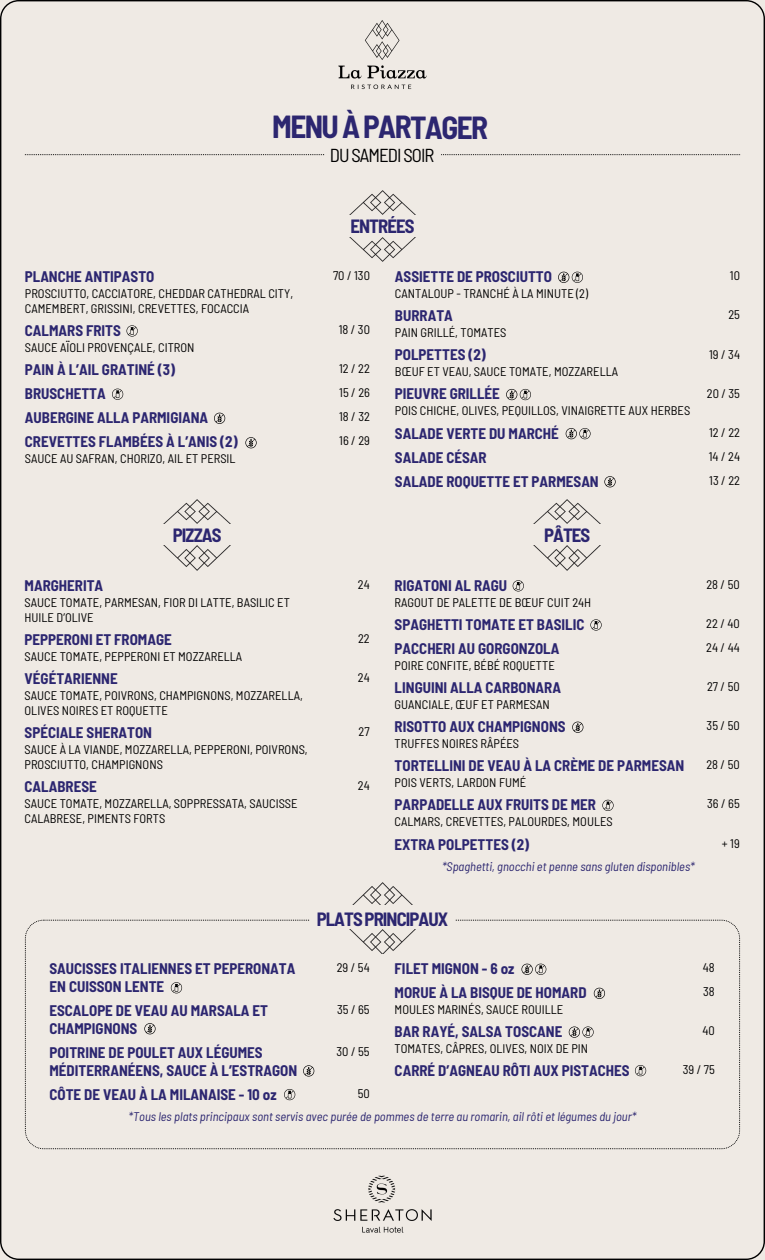
<style>
.page{position:relative;width:765px;height:1260px;background:#efeae4}
.page>*{position:absolute;margin:0;border:0;box-sizing:border-box;transform-origin:0 0}
.t1{font:700 semi-condensed 31.25px "Barlow";letter-spacing:-.05em;color:#2c2670}
.t2{font:700 semi-condensed 18.75px "Barlow";letter-spacing:-.05em;color:#2c2670}
.t3{font:semi-condensed 18.75px "Barlow";letter-spacing:-.05em;color:#000}
.t4{font:700 semi-condensed 15px/17.8px "Barlow";color:#2c2670}
.t5{font:semi-condensed 12.5px/15px "Barlow";color:#000}
.t6{font:italic semi-condensed 12.5px "Barlow";color:#2c2670}
</style>
<div class="page">
<img style="left:316px;top:0;width:132px;height:109px">
<img style="left:164px;top:499px;width:66px;height:25px">
<img style="left:164px;top:546px;width:66px;height:24px">
<img style="left:534px;top:499px;width:67px;height:25px">
<img style="left:534px;top:546px;width:67px;height:24px">
<svg style="left:513px;top:580px;width:11px;height:11px"></svg>
<svg style="left:590px;top:619px;width:12px;height:12px"></svg>
<svg style="left:602px;top:800px;width:12px;height:11px"></svg>
<svg style="left:572px;top:722px;width:11px;height:11px"></svg>
<svg style="left:25px;top:154px;width:715px;height:1px"></svg>
<div style="left:325px;top:148px;width:115px;height:20px;background:#efeae4"></div>
<img style="left:327px;top:1174px;width:111px;height:62px">
<img style="left:349px;top:191px;width:67px;height:24px">
<img style="left:349px;top:237px;width:67px;height:24px">
<svg style="left:127px;top:325px;width:11px;height:12px"></svg>
<svg style="left:112px;top:389px;width:11px;height:11px"></svg>
<svg style="left:214px;top:413px;width:11px;height:11px"></svg>
<svg style="left:245px;top:437px;width:12px;height:11px"></svg>
<svg style="left:558px;top:272px;width:25px;height:11px"></svg>
<svg style="left:506px;top:389px;width:25px;height:11px"></svg>
<svg style="left:566px;top:428px;width:25px;height:11px"></svg>
<svg style="left:604px;top:476px;width:12px;height:11px"></svg>
<img style="left:349px;top:883px;width:67px;height:22px">
<div style="left:25px;top:920px;width:715px;height:229px;background:#efeae4"></div>
<div style="left:310px;top:905px;width:145px;height:25px;background:#efeae4"></div>
<img style="left:349px;top:930px;width:67px;height:24px">
<svg style="left:144px;top:1023px;width:12px;height:11px"></svg>
<svg style="left:284px;top:1089px;width:11px;height:11px"></svg>
<svg style="left:521px;top:964px;width:25px;height:11px"></svg>
<svg style="left:594px;top:988px;width:11px;height:11px"></svg>
<svg style="left:569px;top:1026px;width:25px;height:12px"></svg>
<svg style="left:635px;top:1065px;width:11px;height:11px"></svg>
<svg style="left:171px;top:982px;width:11px;height:11px"></svg>
<svg style="left:303px;top:1065px;width:11px;height:12px"></svg>
<p class="t1" style="left:272px;top:107px;width:217px">MENUÀPARTAGER</p>
<p class="t3" style="left:330px;top:143px;width:106px">DUSAMEDISOIR</p>
<p class="t2" style="left:351px;top:214px;width:65px">ENTRÉES</p>
<h1 class="t4" style="left:25px;top:267px;width:131px">PLANCHE ANTIPASTO</h1>
<h1 class="t5" style="left:25px;top:286px;width:270px">PROSCIUTTO, CACCIATORE, CHEDDAR CATHEDRAL CITY,<br>CAMEMBERT, GRISSINI, CREVETTES, FOCACCIA</h1>
<h2 class="t4" style="left:25px;top:321px;width:98px">CALMARS FRITS</h2>
<h2 class="t5" style="left:25px;top:339px;width:171px">SAUCE AÏOLI PROVENÇALE, CITRON</h2>
<p class="t5" style="left:333px;top:268px;width:38px">70 / 130</p>
<p class="t5" style="left:339px;top:322px;width:33px">18/30</p>
<h6 class="t4" style="left:25px;top:360px;width:152px">PAIN À L’AIL GRATINÉ (3)</h6>
<h6 class="t5" style="left:339px;top:361px;width:32px">12/22</h6>
<h6 class="t4" style="left:25px;top:384px;width:82px">BRUSCHETTA</h6>
<h6 class="t5" style="left:339px;top:385px;width:32px">15/26</h6>
<h3 class="t4" style="left:25px;top:408px;width:185px">AUBERGINE ALLA PARMIGIANA</h3>
<h6 class="t5" style="left:339px;top:409px;width:32px">18/32</h6>
<h3 class="t4" style="left:25px;top:432px;width:214px">CREVETTES FLAMBÉES À L’ANIS (2)</h3>
<h3 class="t5" style="left:25px;top:451px;width:212px">SAUCE AU SAFRAN, CHORIZO, AIL ET PERSIL</h3>
<h6 class="t5" style="left:339px;top:433px;width:32px">16/29</h6>
<h3 class="t4" style="left:395px;top:267px;width:159px">ASSIETTE DE PROSCIUTTO</h3>
<h3 class="t5" style="left:395px;top:286px;width:195px">CANTALOUP - TRANCHÉ À LA MINUTE (2)</h3>
<h6 class="t5" style="left:730px;top:268px;width:12px">10</h6>
<h6 class="t4" style="left:395px;top:306px;width:59px">BURRATA</h6>
<h6 class="t5" style="left:395px;top:325px;width:113px">PAIN GRILLÉ, TOMATES</h6>
<h6 class="t5" style="left:728px;top:307px;width:13px">25</h6>
<h4 class="t4" style="left:395px;top:346px;width:92px">POLPETTES (2)</h4>
<h4 class="t5" style="left:395px;top:364px;width:225px">BŒUF ET VEAU, SAUCE TOMATE, MOZZARELLA</h4>
<p class="t5" style="left:709px;top:346px;width:32px">19/34</p>
<h6 class="t4" style="left:395px;top:385px;width:107px">PIEUVRE GRILLÉE</h6>
<h6 class="t5" style="left:395px;top:403px;width:297px">POIS CHICHE, OLIVES, PEQUILLOS, VINAIGRETTE AUX HERBES</h6>
<p class="t5" style="left:707px;top:385px;width:35px">20/35</p>
<h6 class="t4" style="left:395px;top:424px;width:165px">SALADE VERTE DU MARCHÉ</h6>
<h6 class="t5" style="left:709px;top:424px;width:32px">12/22</h6>
<h6 class="t4" style="left:395px;top:448px;width:93px">SALADE CÉSAR</h6>
<h6 class="t5" style="left:709px;top:448px;width:33px">14/24</h6>
<h3 class="t4" style="left:395px;top:472px;width:205px">SALADE ROQUETTE ET PARMESAN</h3>
<h6 class="t5" style="left:709px;top:472px;width:32px">13/22</h6>
<h2 class="t2" style="left:173px;top:523px;width:50px">PIZZAS</h2>
<h2 class="t2" style="left:544px;top:523px;width:48px">PÂTES</h2>
<h6 class="t4" style="left:25px;top:576px;width:80px">MARGHERITA</h6>
<h6 class="t5" style="left:25px;top:594px;width:267px">SAUCE TOMATE, PARMESAN, FIOR DI LATTE, BASILIC ET<br>HUILE D’OLIVE</h6>
<h6 class="t4" style="left:25px;top:630px;width:149px">PEPPERONI ET FROMAGE</h6>
<h6 class="t5" style="left:25px;top:648px;width:219px">SAUCE TOMATE, PEPPERONI ET MOZZARELLA</h6>
<h6 class="t4" style="left:25px;top:669px;width:95px">VÉGÉTARIENNE</h6>
<h6 class="t5" style="left:25px;top:687px;width:280px">SAUCE TOMATE, POIVRONS, CHAMPIGNONS, MOZZARELLA,<br>OLIVES NOIRES ET ROQUETTE</h6>
<h6 class="t4" style="left:25px;top:723px;width:129px">SPÉCIALE SHERATON</h6>
<h6 class="t5" style="left:25px;top:741px;width:285px">SAUCE À LA VIANDE, MOZZARELLA, PEPPERONI, POIVRONS,<br>PROSCIUTTO, CHAMPIGNONS</h6>
<h6 class="t4" style="left:25px;top:777px;width:74px">CALABRESE</h6>
<h6 class="t5" style="left:25px;top:795px;width:275px">SAUCE TOMATE, MOZZARELLA, SOPPRESSATA, SAUCISSE<br>CALABRESE, PIMENTS FORTS</h6>
<p class="t5" style="left:358px;top:576px;width:13px">24</p>
<p class="t5" style="left:358px;top:630px;width:13px">22</p>
<p class="t5" style="left:358px;top:669px;width:13px">24</p>
<p class="t5" style="left:359px;top:723px;width:13px">27</p>
<p class="t5" style="left:358px;top:778px;width:13px">24</p>
<h6 class="t4" style="left:395px;top:576px;width:114px">RIGATONI AL RAGU</h6>
<h6 class="t5" style="left:395px;top:594px;width:198px">RAGOUT DE PALETTE DE BŒUF CUIT 24H</h6>
<h6 class="t5" style="left:706px;top:576px;width:35px">28/50</h6>
<h3 class="t4" style="left:395px;top:615px;width:191px">SPAGHETTI TOMATE ET BASILIC</h3>
<h6 class="t5" style="left:706px;top:616px;width:35px">22/40</h6>
<h6 class="t4" style="left:395px;top:639px;width:166px">PACCHERI AU GORGONZOLA</h6>
<h6 class="t5" style="left:395px;top:657px;width:162px">POIRE CONFITE, BÉBÉ ROQUETTE</h6>
<h6 class="t5" style="left:706px;top:640px;width:35px">24/44</h6>
<h6 class="t4" style="left:395px;top:678px;width:168px">LINGUINI ALLA CARBONARA</h6>
<h6 class="t5" style="left:395px;top:696px;width:157px">GUANCIALE, ŒUF ET PARMESAN</h6>
<h6 class="t5" style="left:707px;top:679px;width:34px">27/50</h6>
<h4 class="t4" style="left:395px;top:717px;width:173px">RISOTTO AUX CHAMPIGNONS</h4>
<h4 class="t5" style="left:395px;top:736px;width:126px">TRUFFES NOIRES RÂPÉES</h4>
<h6 class="t5" style="left:707px;top:718px;width:35px">35/50</h6>
<h4 class="t4" style="left:395px;top:756px;width:291px">TORTELLINI DE VEAU À LA CRÈME DE PARMESAN</h4>
<h4 class="t5" style="left:395px;top:775px;width:133px">POIS VERTS, LARDON FUMÉ</h4>
<h6 class="t5" style="left:706px;top:757px;width:35px">28/50</h6>
<h6 class="t4" style="left:395px;top:795px;width:203px">PARPADELLE AUX FRUITS DE MER</h6>
<h6 class="t5" style="left:395px;top:814px;width:220px">CALMARS, CREVETTES, PALOURDES, MOULES</h6>
<h6 class="t5" style="left:707px;top:796px;width:34px">36/65</h6>
<h3 class="t4" style="left:395px;top:835px;width:136px">EXTRA POLPETTES (2)</h3>
<h6 class="t5" style="left:722px;top:835px;width:19px">+19</h6>
<p class="t6" style="left:442px;top:859px;width:254px">*Spaghetti, gnocchi et penne sans gluten disponibles*</p>
<h6 class="t2" style="left:317px;top:907px;width:133px">PLATSPRINCIPAUX</h6>
<h6 class="t4" style="left:49px;top:959px;width:248px">SAUCISSES ITALIENNES ET PEPERONATA<br>EN CUISSON LENTE</h6>
<p class="t5" style="left:337px;top:960px;width:35px">29/54</p>
<p class="t4" style="left:395px;top:959px;width:121px">FILET MIGNON - 6 oz</p>
<p class="t5" style="left:703px;top:960px;width:13px">48</p>
<p class="t4" style="left:49px;top:1001px;width:220px">ESCALOPE DE VEAU AU MARSALA ET<br>CHAMPIGNONS</p>
<p class="t5" style="left:337px;top:1002px;width:34px">35/65</p>
<p class="t4" style="left:49px;top:1043px;width:249px">POITRINE DE POULET AUX LÉGUMES<br>MÉDITERRANÉENS, SAUCE À L’ESTRAGON</p>
<p class="t5" style="left:337px;top:1044px;width:35px">30/55</p>
<p class="t4" style="left:49px;top:1085px;width:229px">CÔTE DE VEAU À LA MILANAISE - 10 oz</p>
<p class="t5" style="left:358px;top:1085px;width:14px">50</p>
<p class="t4" style="left:395px;top:983px;width:193px">MORUE À LA BISQUE DE HOMARD</p>
<p class="t5" style="left:395px;top:1002px;width:170px">MOULES MARINÉS, SAUCE ROUILLE</p>
<p class="t5" style="left:703px;top:984px;width:13px">38</p>
<p class="t4" style="left:395px;top:1022px;width:169px">BAR RAYÉ, SALSA TOSCANE</p>
<p class="t5" style="left:395px;top:1040px;width:195px">TOMATES, CÂPRES, OLIVES, NOIX DE PIN</p>
<h2 class="t5" style="left:703px;top:1023px;width:14px">40</h2>
<p class="t4" style="left:395px;top:1061px;width:237px">CARRÉ D’AGNEAU RÔTI AUX PISTACHES</p>
<h3 class="t5" style="left:683px;top:1062px;width:34px">39/75</h3>
<h6 class="t6" style="left:129px;top:1109px;width:509px">*Tous les plats principaux sont servis avec purée de pommes de terre au romarin, ail rôti et légumes du jour*</h6>
</div>
